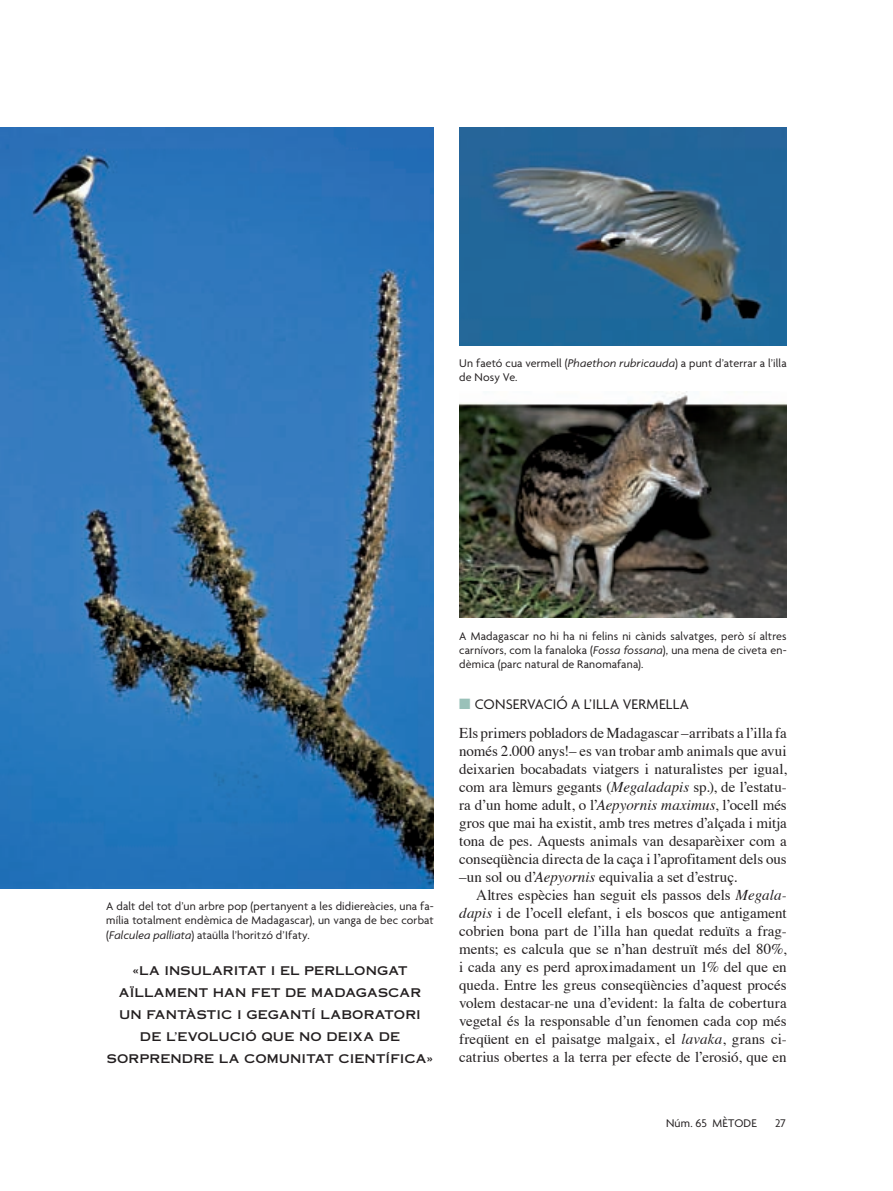
<style>
.page{position:relative;width:893px;height:1191px;background:#fff}
.page>*{position:absolute;margin:0;border:0;box-sizing:border-box;transform-origin:0 0}
.t1{font:15px/18px "Times";color:#231f20;text-align:justify}
.t2{font:15px "Agenda";letter-spacing:.01em;color:#231f20}
.t3{font:12px/14.2px "Agenda";letter-spacing:.015em;color:#231f20;text-align:justify}
.t4{font:12px/21.8px "Copperplate Thirty One AB";letter-spacing:.01em;color:#231f20;text-align:center}
.s1{font-style:italic}
.s2{color:#9ac1b9}
</style>
<div class="page">
<img style="left:0;top:128px;width:434px;height:760px">
<img style="left:459px;top:128px;width:328px;height:217px">
<img style="left:459px;top:391px;width:327px;height:227px">
<p class="t3" style="left:459px;top:357px;width:329px">Un faetó cua vermell (<span class="s1">Phaethon rubricauda</span>) a punt d’aterrar a l’illa de Nosy Ve.</p>
<p class="t3" style="left:106px;top:900px;width:329px">A dalt del tot d’un arbre pop (pertanyent a les didiereàcies, una fa&shy;mília totalment endèmica de Madagascar), un vanga de bec corbat (<span class="s1">Falculea palliata</span>) ataülla l’horitzó d’Ifaty.</p>
<p class="t4" style="left:107px;top:960px;width:328px">«LA INSULARITAT I EL PERLLONGAT<br>AÏLLAMENT HAN FET DE MADAGASCAR<br>UN FANTÀSTIC I GEGANTÍ LABORATORI<br>DE L’EVOLUCIÓ QUE NO DEIXA DE<br>SORPRENDRE LA COMUNITAT CIENTÍFICA»</p>
<p class="t3" style="left:459px;top:630px;width:329px">A Madagascar no hi ha ni felins ni cànids salvatges, però sí altres carnívors, com la fanaloka (<span class="s1">Fossa fossana</span>), una mena de civeta en&shy;dèmica (parc natural de Ranomafana).</p>
<p class="t2" style="left:459px;top:698px;width:231px"><span class="s2">■</span> CONSERVACIÓ A L’ILLA VERMELLA</p>
<p class="t1" style="left:459px;top:725px;width:329px">Els primers pobladors de Madagascar –arribats a l’illa fa només 2.000 anys!– es van trobar amb animals que avui deixarien bocabadats viatgers i naturalistes per igual, com ara lèmurs gegants (<span class="s1">Megaladapis</span> sp.), de l’estatu&shy;ra d’un home adult, o l’<span class="s1">Aepyornis maximus</span>, l’ocell més gros que mai ha existit, amb tres metres d’alçada i mitja tona de pes. Aquests animals van desaparèixer com a conseqüència directa de la caça i l’aprofitament dels ous –un sol ou d’<span class="s1">Aepyornis</span> equivalia a set d’estruç.</p>
<p class="t1" style="left:459px;top:887px;width:329px;text-indent:17px">Altres espècies han seguit els passos dels <span class="s1">Megala&shy;dapis</span> i de l’ocell elefant, i els boscos que antigament cobrien bona part de l’illa han quedat reduïts a frag&shy;ments; es calcula que se n’han destruït més del 80%, i cada any es perd aproximadament un 1% del que en queda. Entre les greus conseqüències d’aquest procés volem destacar-ne una d’evident: la falta de cobertura vegetal és la responsable d’un fenomen cada cop més freqüent en el paisatge malgaix, el <span class="s1">lavaka</span>, grans ci&shy;catrius obertes a la terra per efecte de l’erosió, que en</p>
<p class="t3" style="left:666px;top:1116px;width:92px">Núm. 65 MÈTODE</p>
<p class="t3" style="left:775px;top:1116px;width:12px">27</p>
</div>
